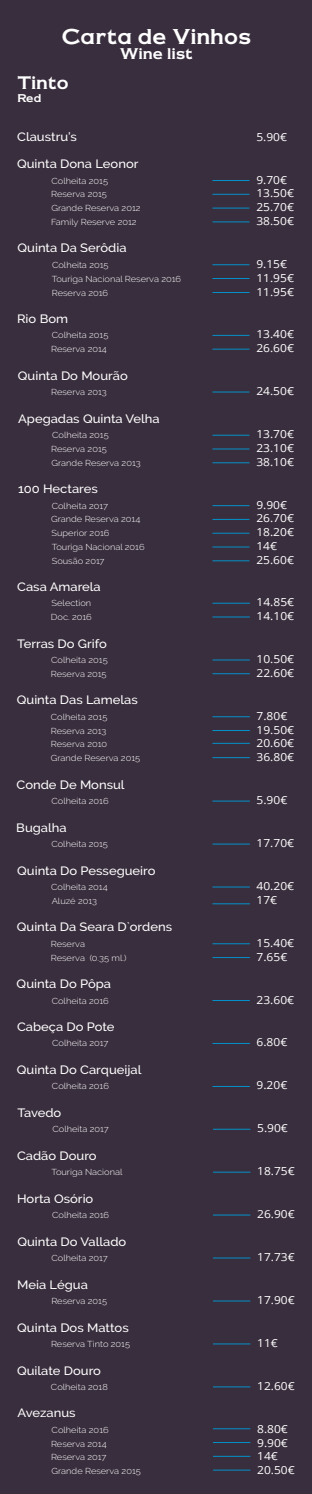
<style>
.page{position:relative;width:312px;height:1494px;background:#fff}
.page>*{position:absolute;margin:0;border:0;box-sizing:border-box;transform-origin:0 0}
.t1{font:20.68px "Copper Penny DTP Normal";letter-spacing:.005em;color:#fff}
.t2{font:17.5px "Copper Penny DTP Normal";letter-spacing:-.005em;color:#fff}
.t3{font:14.93px "Copper Penny DTP Normal";color:#fff}
.t4{font:500 12.05px "Raleway";color:#fff;scale:1.08 1}
.t5{font:11.12px/13.8px "Open Sans";color:#fff;scale:1.08 1}
.t6{font:10.85px "Copper Penny DTP Normal";color:#fff}
.t7{font:300 8.62px/13.8px "Raleway";color:#fff;scale:1.08 1}
</style>
<div class="page">
<div style="left:0;top:0;width:312px;height:1493px;background:#392e3d"></div>
<hr style="left:212px;top:180px;width:37px;height:1px;background:#0391ca">
<hr style="left:212px;top:194px;width:37px;height:1px;background:#0391ca">
<hr style="left:212px;top:208px;width:37px;height:1px;background:#0391ca">
<hr style="left:212px;top:221px;width:37px;height:1px;background:#0391ca">
<hr style="left:212px;top:264px;width:37px;height:1px;background:#0391ca">
<hr style="left:212px;top:278px;width:37px;height:1px;background:#0391ca">
<hr style="left:212px;top:335px;width:37px;height:1px;background:#0391ca">
<hr style="left:212px;top:349px;width:37px;height:1px;background:#0391ca">
<hr style="left:212px;top:435px;width:37px;height:1px;background:#0391ca">
<hr style="left:212px;top:448px;width:37px;height:1px;background:#0391ca">
<hr style="left:212px;top:462px;width:37px;height:1px;background:#0391ca">
<hr style="left:212px;top:505px;width:37px;height:1px;background:#0391ca">
<hr style="left:212px;top:519px;width:37px;height:1px;background:#0391ca">
<hr style="left:212px;top:533px;width:37px;height:1px;background:#0391ca">
<hr style="left:212px;top:546px;width:37px;height:1px;background:#0391ca">
<hr style="left:212px;top:560px;width:37px;height:1px;background:#0391ca">
<hr style="left:212px;top:603px;width:38px;height:1px;background:#0391ca">
<hr style="left:212px;top:616px;width:38px;height:1px;background:#0391ca">
<hr style="left:212px;top:800px;width:38px;height:1px;background:#0391ca">
<hr style="left:212px;top:1000px;width:38px;height:1px;background:#0391ca">
<hr style="left:212px;top:1043px;width:38px;height:1px;background:#0391ca">
<hr style="left:212px;top:1086px;width:38px;height:1px;background:#0391ca">
<hr style="left:213px;top:1128px;width:37px;height:1px;background:#0391ca">
<hr style="left:212px;top:843px;width:38px;height:1px;background:#0391ca">
<hr style="left:212px;top:391px;width:37px;height:1px;background:#0391ca">
<hr style="left:212px;top:292px;width:37px;height:1px;background:#0391ca">
<hr style="left:212px;top:659px;width:38px;height:1px;background:#0391ca">
<hr style="left:212px;top:673px;width:38px;height:1px;background:#0391ca">
<hr style="left:212px;top:716px;width:38px;height:1px;background:#0391ca">
<hr style="left:212px;top:730px;width:38px;height:1px;background:#0391ca">
<hr style="left:212px;top:886px;width:38px;height:1px;background:#0391ca">
<hr style="left:212px;top:903px;width:38px;height:1px;background:#0391ca">
<hr style="left:212px;top:743px;width:38px;height:1px;background:#0391ca">
<hr style="left:212px;top:757px;width:38px;height:1px;background:#0391ca">
<hr style="left:212px;top:943px;width:38px;height:1px;background:#0391ca">
<hr style="left:212px;top:957px;width:38px;height:1px;background:#0391ca">
<hr style="left:213px;top:1171px;width:37px;height:1px;background:#0391ca">
<hr style="left:213px;top:1214px;width:37px;height:1px;background:#0391ca">
<hr style="left:213px;top:1257px;width:37px;height:1px;background:#0391ca">
<hr style="left:213px;top:1300px;width:37px;height:1px;background:#0391ca">
<hr style="left:213px;top:1343px;width:37px;height:1px;background:#0391ca">
<hr style="left:213px;top:1386px;width:37px;height:1px;background:#0391ca">
<hr style="left:213px;top:1428px;width:37px;height:1px;background:#0391ca">
<hr style="left:213px;top:1442px;width:37px;height:1px;background:#0391ca">
<hr style="left:213px;top:1455px;width:37px;height:1px;background:#0391ca">
<hr style="left:213px;top:1469px;width:37px;height:1px;background:#0391ca">
<h1 class="t1" style="left:62px;top:23px;width:191px">Carta de Vinhos</h1>
<h3 class="t3" style="left:120px;top:44px;width:75px">Wine list</h3>
<h2 class="t2" style="left:17px;top:71px;width:53px">Tinto</h2>
<p class="t6" style="left:17px;top:91px;width:26px">Red</p>
<h3 class="t4" style="left:17px;top:129px;width:57px">Claustru’s</h3>
<p class="t7" style="left:52px;top:173px;width:54px">Colheita 2015</p>
<p class="t7" style="left:51px;top:201px;width:84px">Grande Reserva 2012<br>Family Reserve 2012</p>
<p class="t5" style="left:256px;top:129px;width:30px">5.90€</p>
<p class="t5" style="left:256px;top:172px;width:36px">9.70€<br>13.50€<br>25.70€</p>
<h3 class="t4" style="left:17px;top:157px;width:114px">Quinta Dona Leonor</h3>
<p class="t7" style="left:51px;top:187px;width:53px">Reserva 2015</p>
<p class="t5" style="left:256px;top:214px;width:36px">38.50€</p>
<h3 class="t4" style="left:18px;top:241px;width:102px">Quinta Da Serôdia</h3>
<p class="t7" style="left:52px;top:258px;width:121px">Colheita 2015<br>Touriga Nacional Reserva 2016</p>
<p class="t5" style="left:256px;top:256px;width:36px">9.15€<br>11.95€</p>
<p class="t7" style="left:52px;top:285px;width:54px">Reserva 2016</p>
<p class="t5" style="left:256px;top:284px;width:36px">11.95€</p>
<h3 class="t4" style="left:17px;top:312px;width:49px">Rio Bom</h3>
<p class="t7" style="left:51px;top:328px;width:54px">Colheita 2015<br>Reserva 2014</p>
<h3 class="t4" style="left:18px;top:368px;width:103px">Quinta Do Mourão</h3>
<p class="t5" style="left:256px;top:327px;width:36px">13.40€<br>26.60€</p>
<p class="t7" style="left:51px;top:385px;width:53px">Reserva 2013</p>
<p class="t5" style="left:256px;top:384px;width:36px">24.50€</p>
<h3 class="t4" style="left:18px;top:412px;width:133px">Apegadas Quinta Velha</h3>
<p class="t7" style="left:52px;top:428px;width:54px">Colheita 2015</p>
<p class="t7" style="left:52px;top:456px;width:84px">Grande Reserva 2013</p>
<p class="t7" style="left:51px;top:442px;width:53px">Reserva 2015</p>
<h3 class="t4" style="left:18px;top:482px;width:75px">100 Hectares</h3>
<p class="t7" style="left:52px;top:498px;width:54px">Colheita 2017</p>
<p class="t7" style="left:52px;top:526px;width:88px">Superior 2016<br>Touriga Nacional 2016<br>Sousão 2017</p>
<p class="t7" style="left:51px;top:512px;width:84px">Grande Reserva 2014</p>
<h3 class="t4" style="left:17px;top:579px;width:79px">Casa Amarela</h3>
<p class="t7" style="left:51px;top:596px;width:39px">Selection<br>Doc. 2016</p>
<h3 class="t4" style="left:17px;top:636px;width:85px">Terras Do Grifo</h3>
<p class="t7" style="left:51px;top:653px;width:54px">Colheita 2015</p>
<h3 class="t4" style="left:17px;top:693px;width:113px">Quinta Das Lamelas</h3>
<p class="t7" style="left:51px;top:667px;width:53px">Reserva 2015</p>
<p class="t7" style="left:51px;top:710px;width:54px">Colheita 2015</p>
<p class="t7" style="left:51px;top:723px;width:53px">Reserva 2013</p>
<p class="t5" style="left:256px;top:427px;width:36px;text-align:justify">13.70€ 23.10€ 38.10€</p>
<p class="t5" style="left:256px;top:497px;width:36px">9.90€<br>26.70€<br>18.20€<br>14€<br>25.60€</p>
<p class="t5" style="left:257px;top:595px;width:36px">14.85€<br>14.10€</p>
<p class="t5" style="left:257px;top:652px;width:36px">10.50€<br>22.60€</p>
<p class="t5" style="left:257px;top:708px;width:36px">7.80€<br>19.50€</p>
<p class="t7" style="left:51px;top:737px;width:54px">Reserva 2010</p>
<p class="t5" style="left:257px;top:736px;width:36px">20.60€</p>
<p class="t7" style="left:51px;top:751px;width:84px">Grande Reserva 2015</p>
<p class="t5" style="left:257px;top:750px;width:36px">36.80€</p>
<h3 class="t4" style="left:16px;top:777px;width:102px">Conde De Monsul</h3>
<p class="t7" style="left:52px;top:794px;width:54px">Colheita 2016</p>
<h3 class="t4" style="left:16px;top:820px;width:48px">Bugalha</h3>
<p class="t7" style="left:51px;top:837px;width:54px">Colheita 2015</p>
<h3 class="t4" style="left:17px;top:863px;width:130px">Quinta Do Pessegueiro</h3>
<p class="t7" style="left:51px;top:880px;width:54px">Colheita 2014</p>
<p class="t7" style="left:52px;top:894px;width:44px">Aluzé 2013</p>
<h3 class="t4" style="left:17px;top:920px;width:145px">Quinta Da Seara D`ordens</h3>
<p class="t7" style="left:51px;top:936px;width:33px">Reserva</p>
<p class="t5" style="left:257px;top:793px;width:30px">5.90€</p>
<p class="t5" style="left:257px;top:836px;width:36px">17.70€</p>
<p class="t5" style="left:257px;top:878px;width:36px">40.20€<br>17€</p>
<p class="t5" style="left:257px;top:935px;width:36px">15.40€</p>
<p class="t7" style="left:51px;top:950px;width:72px">Reserva (0.35 ml.)</p>
<p class="t5" style="left:257px;top:949px;width:30px">7.65€</p>
<h3 class="t4" style="left:17px;top:977px;width:89px">Quinta Do Pôpa</h3>
<p class="t7" style="left:52px;top:993px;width:54px">Colheita 2016</p>
<h3 class="t4" style="left:17px;top:1019px;width:92px">Cabeça Do Pote</h3>
<p class="t7" style="left:52px;top:1036px;width:54px">Colheita 2017</p>
<h3 class="t4" style="left:17px;top:1062px;width:117px">Quinta Do Carqueijal</h3>
<p class="t7" style="left:52px;top:1079px;width:54px">Colheita 2016</p>
<h3 class="t4" style="left:17px;top:1105px;width:42px">Tavedo</h3>
<p class="t7" style="left:52px;top:1122px;width:54px">Colheita 2017</p>
<h3 class="t4" style="left:17px;top:1148px;width:75px">Cadão Douro</h3>
<p class="t7" style="left:51px;top:1165px;width:67px">Touriga Nacional</p>
<h3 class="t4" style="left:17px;top:1191px;width:72px">Horta Osório</h3>
<p class="t7" style="left:52px;top:1208px;width:54px">Colheita 2016</p>
<h3 class="t4" style="left:17px;top:1234px;width:102px">Quinta Do Vallado</h3>
<p class="t7" style="left:52px;top:1251px;width:54px">Colheita 2017</p>
<h3 class="t4" style="left:17px;top:1277px;width:67px">Meia Légua</h3>
<p class="t7" style="left:51px;top:1294px;width:53px">Reserva 2015</p>
<h3 class="t4" style="left:17px;top:1320px;width:105px">Quinta Dos Mattos</h3>
<p class="t7" style="left:51px;top:1336px;width:75px">Reserva Tinto 2015</p>
<h3 class="t4" style="left:17px;top:1363px;width:79px">Quilate Douro</h3>
<p class="t7" style="left:51px;top:1379px;width:54px">Colheita 2018</p>
<h3 class="t4" style="left:17px;top:1406px;width:55px">Avezanus</h3>
<p class="t7" style="left:51px;top:1422px;width:85px">Colheita 2016<br>Reserva 2014<br>Reserva 2017<br>Grande Reserva 2015</p>
<p class="t5" style="left:257px;top:992px;width:36px">23.60€</p>
<p class="t5" style="left:257px;top:1035px;width:30px">6.80€</p>
<p class="t5" style="left:257px;top:1078px;width:30px">9.20€</p>
<p class="t5" style="left:257px;top:1121px;width:30px">5.90€</p>
<p class="t5" style="left:257px;top:1164px;width:36px">18.75€</p>
<p class="t5" style="left:257px;top:1206px;width:36px">26.90€</p>
<p class="t5" style="left:257px;top:1249px;width:36px">17.73€</p>
<p class="t5" style="left:257px;top:1292px;width:36px">17.90€</p>
<p class="t5" style="left:257px;top:1335px;width:21px">11€</p>
<p class="t5" style="left:257px;top:1378px;width:36px">12.60€</p>
<p class="t5" style="left:257px;top:1421px;width:36px">8.80€<br>9.90€<br>14€<br>20.50€</p>
</div>
